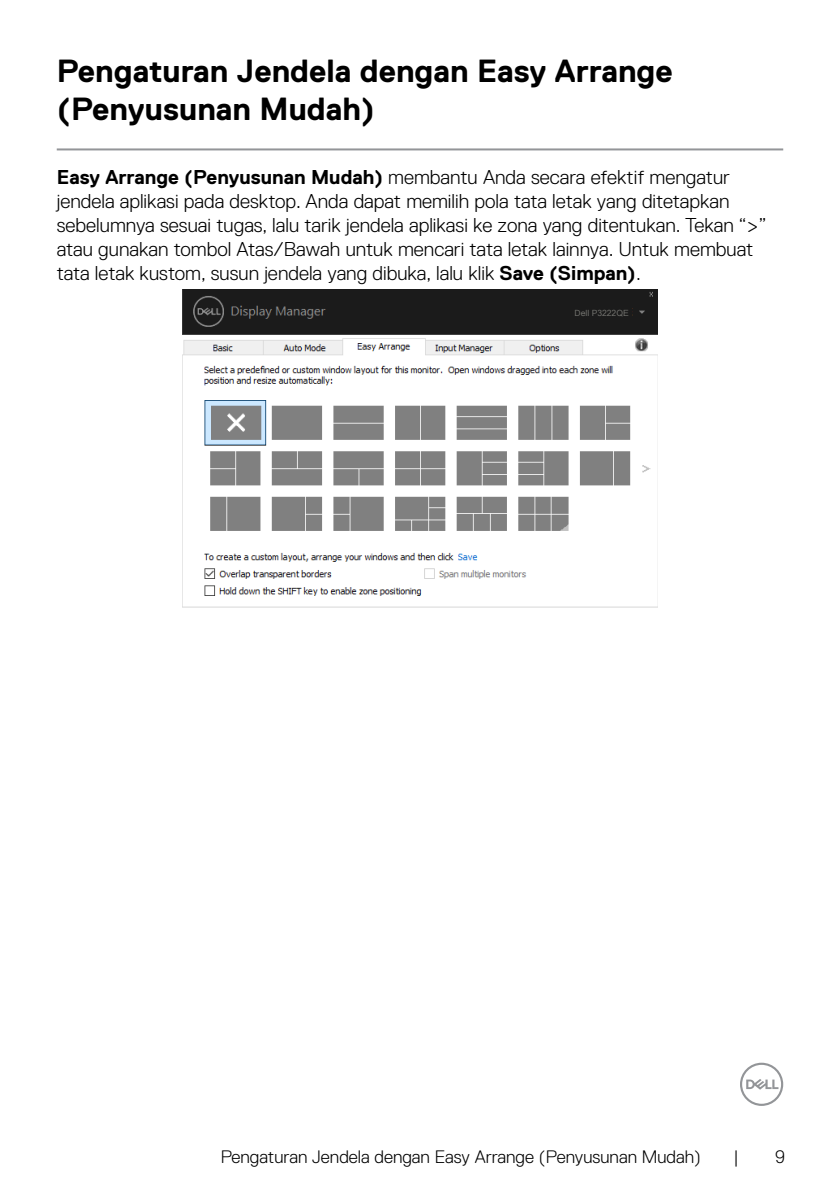
<style>
.page{position:relative;width:840px;height:1191px;background:#fff}
.page>*{position:absolute;margin:0;border:0;box-sizing:border-box;transform-origin:0 0}
.t1{font:700 32px/38.4px "Dell Replica";color:#000}
.t2{font:300 20px/24px "Dell Replica";color:#000}
.t3{font:300 18px "Dell Replica";color:#000}
.t4{font:8.6px "Microsoft Sans Serif";color:#6f6f6b}
.s1{font-weight:700}
</style>
<div class="page">
<svg style="left:740px;top:1062px;width:42px;height:44px"></svg>
<hr style="left:57px;top:148px;width:725px;height:2px;background:#939598">
<img style="left:182px;top:289px;width:475px;height:318px">
<div style="left:561px;top:307px;width:70px;height:12px;background:#1b1b1b"></div>
<h1 class="t1" style="left:57px;top:52px;width:617px">Pengaturan Jendela dengan Easy Arrange (Penyusunan Mudah)</h1>
<p class="t2" style="left:57px;top:165px;width:710px"><span class="s1">Easy Arrange (Penyusunan Mudah)</span> membantu Anda secara efektif mengatur jendela aplikasi pada desktop. Anda dapat memilih pola tata letak yang ditetapkan sebelumnya sesuai tugas, lalu tarik jendela aplikasi ke zona yang ditentukan. Tekan “&gt;” atau gunakan tombol Atas/Bawah untuk mencari tata letak lainnya. Untuk membuat tata letak kustom, susun jendela yang dibuka, lalu klik <span class="s1">Save (Simpan)</span>.</p>
<p class="t4" style="left:574px;top:307px;width:56px">Dell P3222QE</p>
<p class="t3" style="left:221px;top:1146px;width:481px">Pengaturan Jendela dengan Easy Arrange (Penyusunan Mudah)</p>
<p class="t3" style="left:733px;top:1146px;width:7px">|</p>
<p class="t3" style="left:774px;top:1146px;width:11px">9</p>
</div>
